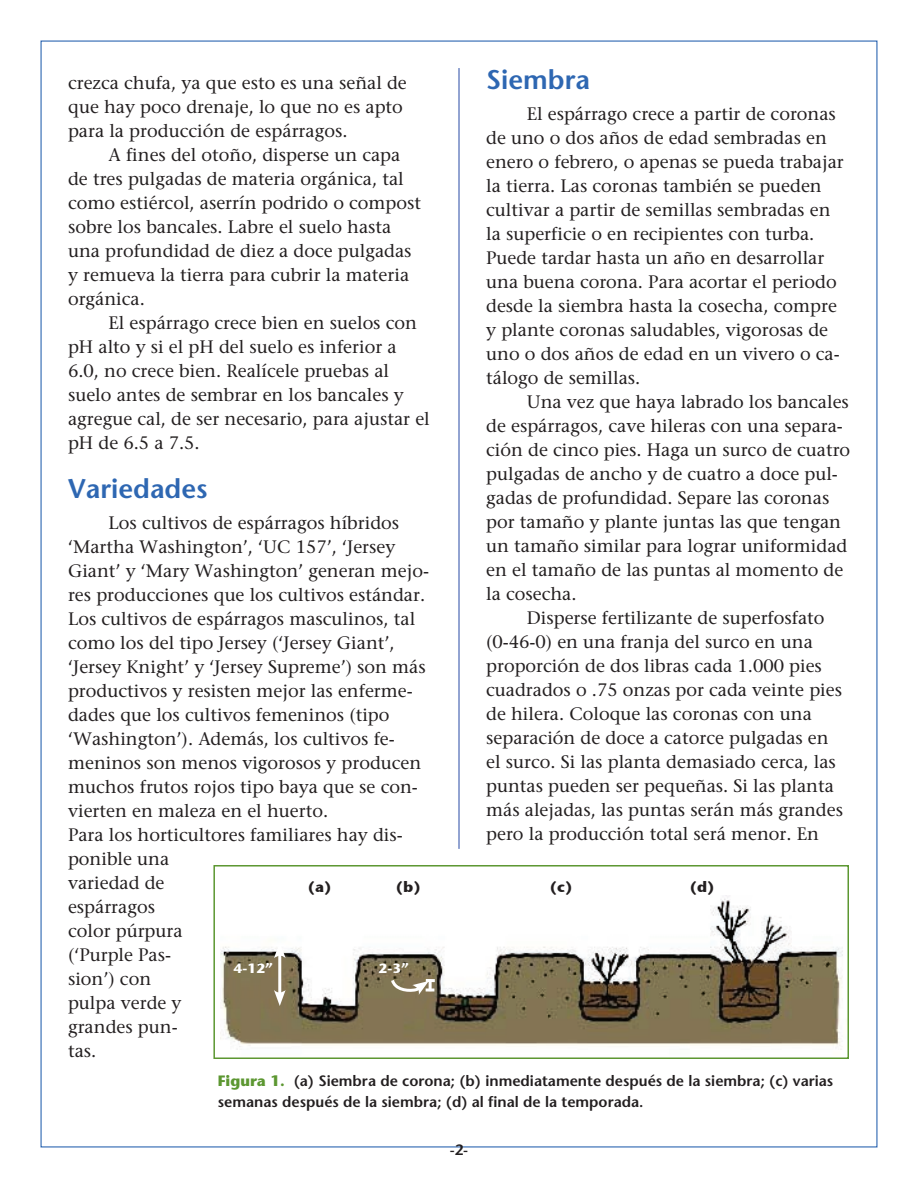
<style>
.page{position:relative;width:918px;height:1188px;background:#fff}
.page>*{position:absolute;margin:0;border:0;box-sizing:border-box;transform-origin:0 0}
.Subhed_paragraphs_sp{font:600 27px "Stone Sans";color:#2e67b2}
.body_text-with_inden{font:18px/24px "Stone Serif";color:#231f20}
.t1{font:600 15px/21px "Stone Sans";color:#231f20}
.t2{font:700 15px "Stone Sans ITC";color:#231f20}
.t3{font:700 13.5px "Stone Sans ITC";color:#fff}
.s1{font-weight:700;color:#5c9731}
</style>
<div class="page">
<hr style="left:458px;top:68px;width:2px;height:781px;background:#6f86c3">
<img style="left:220px;top:896px;width:623px;height:154px">
<div style="left:213px;top:865px;width:636px;height:194px;border:2px solid #5c9731"></div>
<hr style="left:278px;top:953px;width:3px;height:43px;background:#fff">
<svg style="left:274px;top:942px;width:12px;height:16px"></svg>
<svg style="left:274px;top:990px;width:12px;height:16px"></svg>
<svg style="left:389px;top:977px;width:46px;height:18px"></svg>
<p class="Subhed_paragraphs_sp" style="left:486px;top:63px;width:105px">Siembra</p>
<p class="body_text-with_inden" style="left:486px;top:102px;width:359px;text-indent:40px">El espárrago crece a partir de coronas de uno o dos años de edad sembradas en enero o febrero, o apenas se pueda trabajar la tierra. Las coronas también se pueden cultivar a partir de semillas sembradas en la superficie o en recipientes con turba.<br>Puede tardar hasta un año en desarrollar una buena corona. Para acortar el periodo desde la siembra hasta la cosecha, compre y plante coronas saludables, vigorosas de uno o dos años de edad en un vivero o ca&shy;tálogo de semillas.</p>
<p class="body_text-with_inden" style="left:486px;top:390px;width:366px;text-indent:40px">Una vez que haya labrado los bancales de espárragos, cave hileras con una separa&shy;ción de cinco pies. Haga un surco de cuatro pulgadas de ancho y de cuatro a doce pul&shy;gadas de profundidad. Separe las coronas por tamaño y plante juntas las que tengan un tamaño similar para lograr uniformidad en el tamaño de las puntas al momento de la cosecha.</p>
<p class="body_text-with_inden" style="left:486px;top:606px;width:358px;text-indent:40px">Disperse fertilizante de superfosfato (0-46-0) en una franja del surco en una proporción de dos libras cada 1.000 pies cuadrados o .75 onzas por cada veinte pies de hilera. Coloque las coronas con una separación de doce a catorce pulgadas en el surco. Si las planta demasiado cerca, las puntas pueden ser pequeñas. Si las planta más alejadas, las puntas serán más grandes pero la producción total será menor. En</p>
<p class="body_text-with_inden" style="left:68px;top:71px;width:340px">crezca chufa, ya que esto es una señal de que hay poco drenaje, lo que no es apto para la producción de espárragos.</p>
<p class="body_text-with_inden" style="left:68px;top:143px;width:355px;text-indent:40px">A fines del otoño, disperse un capa de tres pulgadas de materia orgánica, tal como estiércol, aserrín podrido o compost sobre los bancales. Labre el suelo hasta una profundidad de diez a doce pulgadas y remueva la tierra para cubrir la materia orgánica.</p>
<p class="body_text-with_inden" style="left:68px;top:311px;width:363px;text-indent:40px">El espárrago crece bien en suelos con pH alto y si el pH del suelo es inferior a 6.0, no crece bien. Realícele pruebas al suelo antes de sembrar en los bancales y agregue cal, de ser necesario, para ajustar el pH de 6.5 a 7.5.</p>
<p class="Subhed_paragraphs_sp" style="left:68px;top:472px;width:141px">Variedades</p>
<p class="body_text-with_inden" style="left:68px;top:510px;width:362px;text-indent:40px">Los cultivos de espárragos híbridos ‘Martha Washington’, ‘UC 157’, ‘Jersey Giant’ y ‘Mary Washington’ generan mejo&shy;res producciones que los cultivos estándar.<br>Los cultivos de espárragos masculinos, tal como los del tipo Jersey (‘Jersey Giant’, ‘Jersey Knight’ y ‘Jersey Supreme’) son más productivos y resisten mejor las enferme&shy;dades que los cultivos femeninos (tipo ‘Washington’). Además, los cultivos fe&shy;meninos son menos vigorosos y producen muchos frutos rojos tipo baya que se con&shy;vierten en maleza en el huerto.</p>
<p class="body_text-with_inden" style="left:68px;top:822px;width:336px">Para los horticultores familiares hay dis&shy;ponible una<br>variedad de<br>espárragos<br>color púrpura<br>(‘Purple Pas-<br>sion’) con<br>pulpa verde y<br>grandes pun-<br>tas.</p>
<p class="t2" style="left:308px;top:873px;width:26px">(a)</p>
<p class="t2" style="left:396px;top:873px;width:27px">(b)</p>
<p class="t2" style="left:550px;top:873px;width:24px">(c)</p>
<p class="t2" style="left:690px;top:873px;width:27px">(d)</p>
<p class="t3" style="left:234px;top:956px;width:41px">4-12”</p>
<p class="t3" style="left:379px;top:956px;width:32px">2-3”</p>
<p class="t1" style="left:218px;top:1070px;width:617px"><span class="s1">Figura 1.</span> (a) Siembra de corona; (b) inmediatamente después de la siembra; (c) varias semanas después de la siembra; (d) al final de la temporada.</p>
<p class="t1" style="left:450px;top:1139px;width:20px">-2-</p>
</div>
